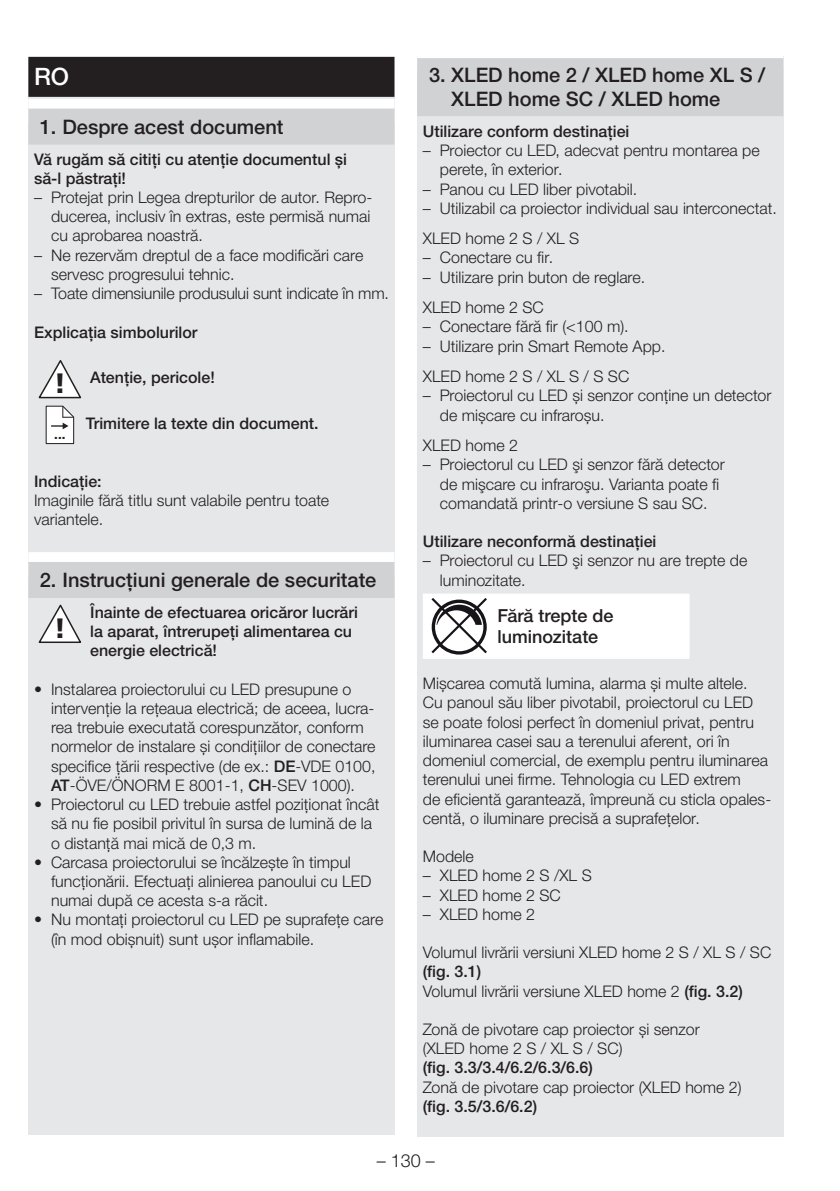
<style>
.page{position:relative;width:840px;height:1191px;background:#fff}
.page>*{position:absolute;margin:0;border:0;box-sizing:border-box;transform-origin:0 0}
.t1{font:900 28px "Frutiger LT Com";color:#231f20}
.t2{font:500 24px "Helvetica Neue LTW1 G";color:#fff}
.t3{font:500 20px/24px "Helvetica Neue LTW1 G";color:#231f20}
.t4{font:500 18px/21.6px "Helvetica Neue LTW1 G";color:#231f20}
.t5{font:300 18px "Helvetica Neue LTW1 G";color:#231f20}
.t6{font:300 16px/19.2px "Helvetica Neue LTW1 G";color:#231f20}
.t7{font:500 16px/19.2px "Helvetica Neue LTW1 G";color:#231f20}
.t8{font:700 13.4px "Helvetica Neue LT Pro";color:#231f20}
.s1{font-weight:500}
</style>
<div class="page">
<div style="left:28px;top:57px;width:366px;height:1077px;background:#e6e7e9"></div>
<div style="left:28px;top:57px;width:366px;height:40px;background:#231f20"></div>
<div style="left:28px;top:99px;width:366px;height:24px;background:#fff"></div>
<div style="left:28px;top:109px;width:366px;height:36px;background:#d1d2d4"></div>
<div style="left:28px;top:552px;width:366px;height:24px;background:#fff"></div>
<div style="left:28px;top:562px;width:366px;height:36px;background:#d1d2d4"></div>
<svg style="left:39px;top:360px;width:42px;height:38px"></svg>
<svg style="left:46px;top:406px;width:28px;height:38px"></svg>
<svg style="left:39px;top:604px;width:42px;height:39px"></svg>
<div style="left:417px;top:57px;width:365px;height:1080px;background:#e6e7e9"></div>
<div style="left:417px;top:48px;width:365px;height:20px;background:#fff"></div>
<div style="left:417px;top:58px;width:365px;height:58px;background:#d1d2d4"></div>
<svg style="left:423px;top:594px;width:266px;height:65px;background:#f0eff0"></svg>
<h2 class="t2" style="left:34px;top:62px;width:37px">RO</h2>
<p class="t3" style="left:40px;top:115px;width:245px">1. Despre acest document</p>
<p class="t7" style="left:34px;top:149px;width:314px">Vă rugăm să citiţi cu atenţie documentul şi să-l păstraţi!</p>
<p class="t6" style="left:51px;top:188px;width:322px;text-indent:-17px">– Protejat prin Legea drepturilor de autor. Repro&shy;ducerea, inclusiv în extras, este permisă numai cu aprobarea noastră.</p>
<p class="t6" style="left:51px;top:245px;width:313px;text-indent:-17px">– Ne rezervăm dreptul de a face modificări care servesc progresului tehnic.</p>
<p class="t6" style="left:34px;top:284px;width:356px">– Toate dimensiunile produsului sunt indicate în mm.</p>
<p class="t7" style="left:34px;top:322px;width:165px">Explicaţia simbolurilor</p>
<h1 class="t1" style="left:54px;top:366px;width:14px">!</h1>
<p class="t7" style="left:90px;top:368px;width:126px">Atenţie, pericole!</p>
<p class="t8" style="left:54px;top:426px;width:13px">...</p>
<p class="t7" style="left:86px;top:414px;width:234px">Trimitere la texte din document.</p>
<p class="t7" style="left:34px;top:471px;width:69px">Indicaţie:</p>
<p class="t6" style="left:34px;top:490px;width:296px">Imaginile fără titlu sunt valabile pentru toate variantele.</p>
<p class="t3" style="left:40px;top:568px;width:338px">2. Instrucţiuni generale de securitate</p>
<h1 class="t1" style="left:54px;top:611px;width:14px">!</h1>
<p class="t7" style="left:90px;top:603px;width:269px">Înainte de efectuarea oricăror lucrări la aparat, întrerupeţi alimentarea cu energie electrică!</p>
<p class="t6" style="left:51px;top:679px;width:326px;text-indent:-17px">• Instalarea proiectorului cu LED presupune o intervenţie la reţeaua electrică; de aceea, lucra&shy;rea trebuie executată corespunzător, conform normelor de instalare şi condiţiilor de conectare specifice ţării respective (de ex.: <span class="s1">DE</span>-VDE 0100, <span class="s1">AT</span>-ÖVE/ÖNORM E 8001-1, <span class="s1">CH</span>-SEV 1000).</p>
<p class="t6" style="left:51px;top:794px;width:330px;text-indent:-17px">• Proiectorul cu LED trebuie astfel poziţionat încât să nu fie posibil privitul în sursa de lumină de la o distanţă mai mică de 0,3 m.</p>
<p class="t6" style="left:51px;top:852px;width:321px;text-indent:-17px">• Carcasa proiectorului se încălzeşte în timpul funcţionării. Efectuaţi alinierea panoului cu LED numai după ce acesta s-a răcit.</p>
<p class="t6" style="left:51px;top:910px;width:333px;text-indent:-17px">• Nu montaţi proiectorul cu LED pe suprafeţe care (în mod obişnuit) sunt uşor inflamabile.</p>
<p class="t3" style="left:451px;top:63px;width:315px;text-indent:-22px">3. XLED home 2 / XLED home XL S /<br>XLED home SC / XLED home</p>
<p class="t7" style="left:422px;top:122px;width:208px">Utilizare conform destinaţiei</p>
<p class="t6" style="left:439px;top:141px;width:321px;text-indent:-17px">– Proiector cu LED, adecvat pentru montarea pe perete, în exterior.</p>
<p class="t6" style="left:422px;top:179px;width:216px">– Panou cu LED liber pivotabil.</p>
<p class="t6" style="left:422px;top:193px;width:355px;line-height:30.6px">– Utilizabil ca proiector individual sau interconectat.<br>XLED home 2 S / XL S</p>
<p class="t6" style="left:422px;top:248px;width:132px">– Conectare cu fir.</p>
<p class="t6" style="left:422px;top:262px;width:224px;line-height:30.6px">– Utilizare prin buton de reglare.<br>XLED home 2 SC</p>
<p class="t6" style="left:422px;top:317px;width:207px">– Conectare fără fir (&lt;100 m).</p>
<p class="t6" style="left:422px;top:330px;width:244px;line-height:30.6px">– Utilizare prin Smart Remote App.<br>XLED home 2 S / XL S / S SC</p>
<p class="t6" style="left:439px;top:386px;width:333px;text-indent:-17px">– Proiectorul cu LED şi senzor conţine un detector de mişcare cu infraroşu.</p>
<p class="t6" style="left:422px;top:436px;width:97px">XLED home 2</p>
<p class="t6" style="left:439px;top:455px;width:286px;text-indent:-17px">– Proiectorul cu LED şi senzor fără detector de mişcare cu infraroşu. Varianta poate fi comandată printr-o versiune S sau SC.</p>
<p class="t7" style="left:422px;top:532px;width:235px">Utilizare neconformă destinaţiei</p>
<p class="t6" style="left:439px;top:551px;width:309px;text-indent:-17px">– Proiectorul cu LED şi senzor nu are trepte de luminozitate.</p>
<p class="t4" style="left:497px;top:604px;width:117px">Fără trepte de luminozitate</p>
<p class="t6" style="left:422px;top:674px;width:350px">Mişcarea comută lumina, alarma şi multe altele.<br>Cu panoul său liber pivotabil, proiectorul cu LED se poate folosi perfect în domeniul privat, pentru iluminarea casei sau a terenului aferent, ori în domeniul comercial, de exemplu pentru iluminarea terenului unei firme. Tehnologia cu LED extrem<br>de eficientă garantează, împreună cu sticla opales&shy;centă, o iluminare precisă a suprafeţelor.</p>
<p class="t6" style="left:422px;top:846px;width:52px">Modele</p>
<p class="t6" style="left:422px;top:866px;width:170px">– XLED home 2 S /XL S</p>
<p class="t6" style="left:422px;top:885px;width:139px">– XLED home 2 SC</p>
<p class="t6" style="left:422px;top:904px;width:114px">– XLED home 2</p>
<p class="t6" style="left:422px;top:942px;width:350px">Volumul livrării versiuni XLED home 2 S / XL S / SC</p>
<p class="t6" style="left:422px;top:962px;width:321px"><span class="s1">(fig. 3.1)<br></span>Volumul livrării versiune XLED home 2 <span class="s1">(fig. 3.2)</span></p>
<p class="t6" style="left:422px;top:1019px;width:278px">Zonă de pivotare cap proiector şi senzor (XLED home 2 S / XL S / SC)</p>
<p class="t7" style="left:422px;top:1058px;width:171px">(fig. 3.3/3.4/6.2/6.3/6.6)</p>
<p class="t6" style="left:422px;top:1077px;width:320px">Zonă de pivotare cap proiector (XLED home 2)</p>
<p class="t7" style="left:422px;top:1096px;width:116px">(fig. 3.5/3.6/6.2)</p>
<p class="t5" style="left:376px;top:1149px;width:60px">– 130 –</p>
</div>
